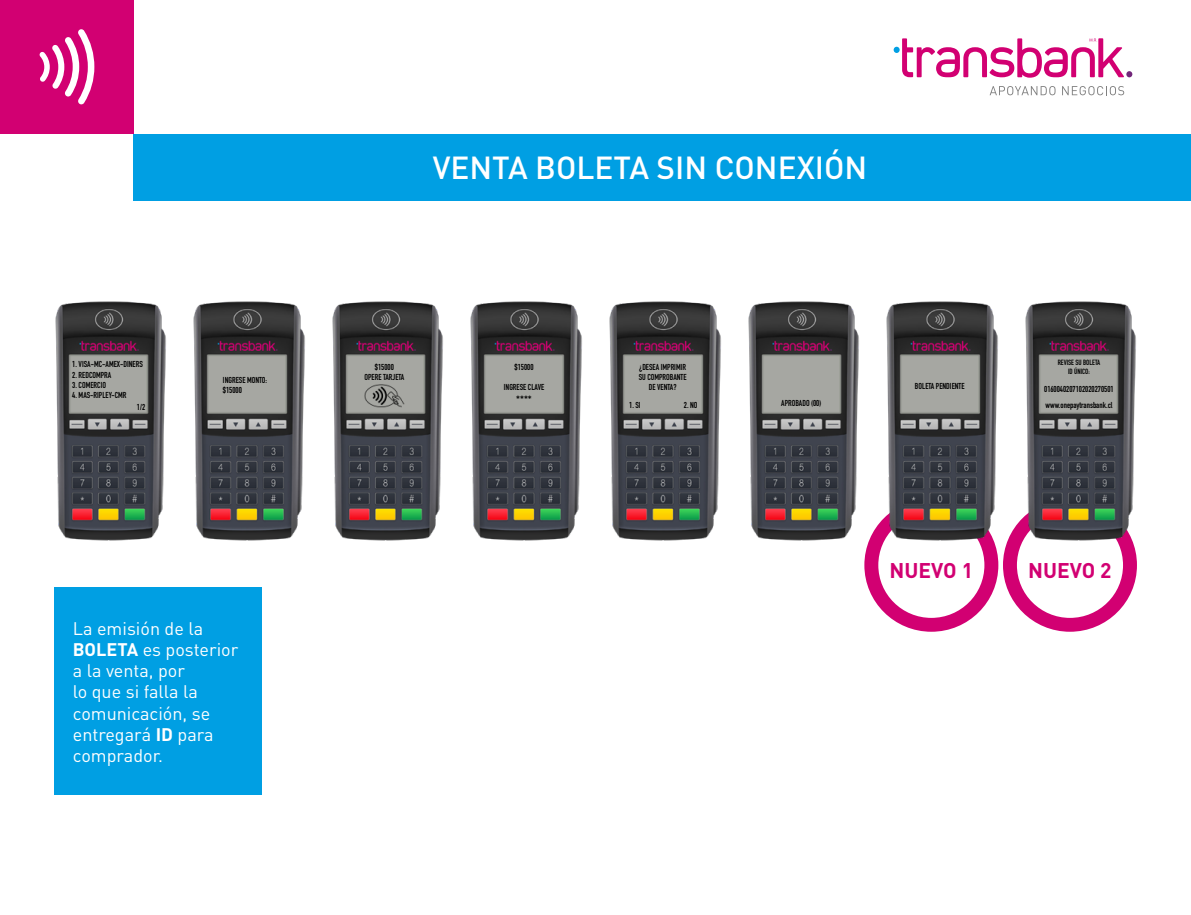
<style>
.page{position:relative;width:1191px;height:915px;background:#fff}
.page>*{position:absolute;margin:0;border:0;box-sizing:border-box;transform-origin:0 0}
.t1{font:500 31.5px "DIN";color:#fff}
.t2{font:700 21px "DIN";color:#d20072}
.t3{font:18px/21px "DIN";color:#fff}
.t4{font:700 10.5px "DIN Condensed";color:#000}
.t5{font:700 8.55px/10.2px "DIN Condensed";color:#000}
.t6{font:700 7.5px/9px "DIN Condensed";color:#000;text-align:center}
.s1{font-weight:700}
</style>
<div class="page">
<svg style="left:989px;top:86px;width:66px;height:9px"></svg>
<svg style="left:1062px;top:86px;width:62px;height:9px"></svg>
<svg style="left:893px;top:38px;width:239px;height:40px"></svg>
<div style="left:134px;top:134px;width:1057px;height:66px;background:#009fe3"></div>
<div style="left:0;top:0;width:134px;height:134px;background:#d20072"></div>
<svg style="left:39px;top:29px;width:55px;height:75px"></svg>
<svg style="left:864px;top:517px;width:273px;height:114px"></svg>
<img style="left:193px;top:301px;width:112px;height:240px">
<img style="left:470px;top:301px;width:112px;height:240px">
<img style="left:748px;top:301px;width:111px;height:240px">
<img style="left:885px;top:301px;width:113px;height:240px">
<img style="left:609px;top:301px;width:112px;height:240px">
<img style="left:55px;top:301px;width:111px;height:240px">
<img style="left:332px;top:301px;width:111px;height:240px">
<img style="left:364px;top:384px;width:40px;height:23px">
<img style="left:1024px;top:301px;width:113px;height:240px">
<div style="left:54px;top:587px;width:207px;height:207px;background:#009fe3"></div>
<p class="t5" style="left:72px;top:359px;width:72px">1. VISA-MC-AMEX-DINERS</p>
<p class="t5" style="left:72px;top:369px;width:41px">2. REDCOMPRA</p>
<p class="t5" style="left:72px;top:379px;width:35px">3. COMERCIO</p>
<p class="t5" style="left:72px;top:390px;width:56px">4. MAS-RIPLEY-CMR</p>
<p class="t5" style="left:137px;top:402px;width:10px">1/2</p>
<p class="t5" style="left:223px;top:374px;width:46px">INGRESE MONTO: $15000</p>
<h3 class="t3" style="left:73px;top:618px;width:167px">La emisión de la<br><span class="s1">BOLETA</span> es posterior a la venta, por<br>lo que si falla la comunicación, se entregará <span class="s1">ID</span> para comprador.</h3>
<h1 class="t1" style="left:433px;top:147px;width:436px">VENTA BOLETA SIN CONEXIÓN</h1>
<p class="t5" style="left:364px;top:361px;width:41px;text-align:center">$15000<br>OPERE TARJETA</p>
<p class="t6" style="left:1057px;top:358px;width:44px">REVISE SU BOLETA<br>ID ÚNICO:</p>
<p class="t5" style="left:1044px;top:381px;width:71px;line-height:15.6px">0160040207102020270501 www.onepaytransbank.cl</p>
<p class="t5" style="left:514px;top:361px;width:20px">$15000</p>
<p class="t5" style="left:504px;top:381px;width:42px">INGRESE CLAVE</p>
<p class="t4" style="left:516px;top:391px;width:17px">****</p>
<p class="t5" style="left:638px;top:361px;width:49px;text-align:center">¿DESEA IMPRIMIR<br>SU COMPROBANTE<br>DE VENTA?</p>
<p class="t5" style="left:629px;top:399px;width:13px">1. SI</p>
<p class="t5" style="left:684px;top:399px;width:15px">2. NO</p>
<p class="t5" style="left:915px;top:381px;width:51px">BOLETA PENDIENTE</p>
<p class="t5" style="left:781px;top:397px;width:42px">APROBADO (00)</p>
<h2 class="t2" style="left:889px;top:556px;width:85px">NUEVO 1</h2>
<h2 class="t2" style="left:1028px;top:556px;width:85px">NUEVO 2</h2>
</div>
